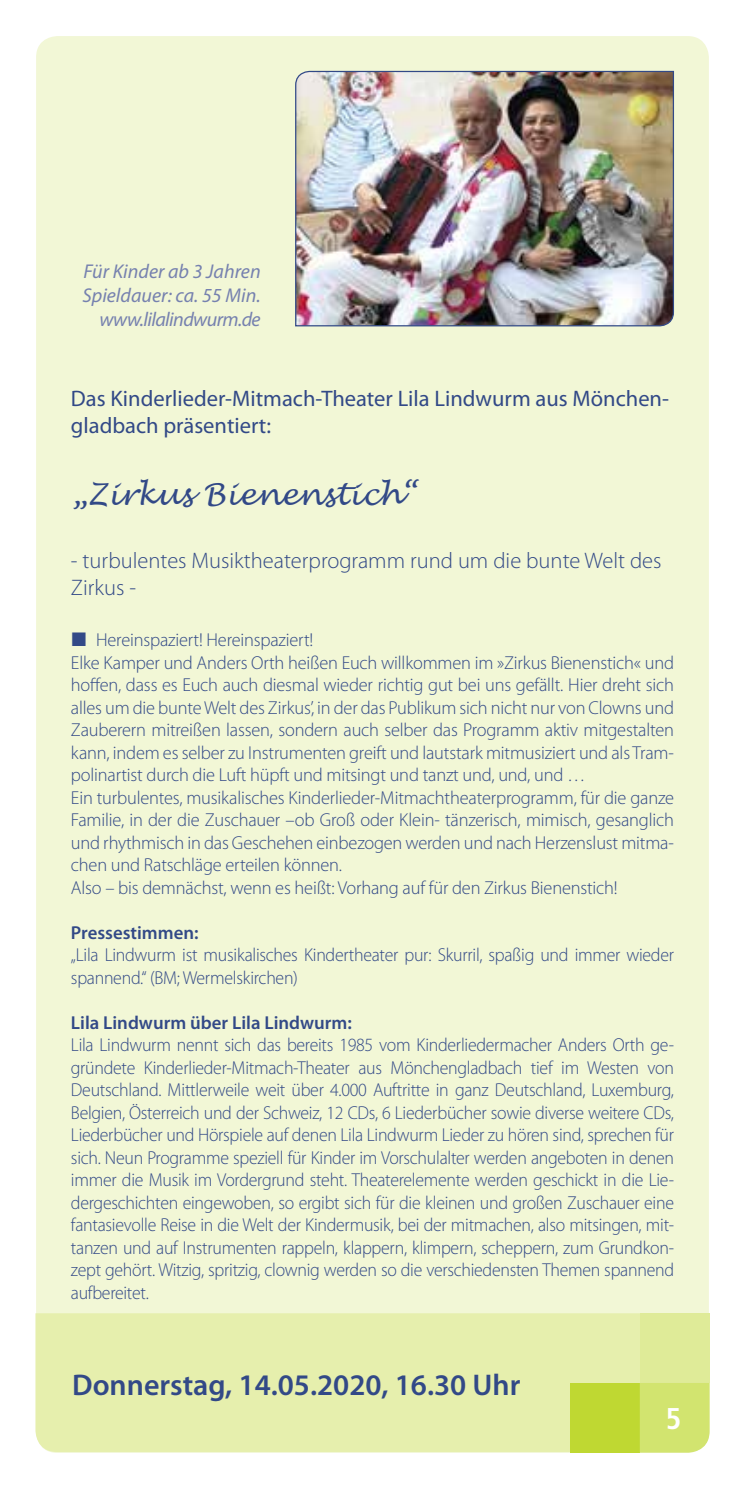
<style>
.page{position:relative;width:745px;height:1489px;background:#fff}
.page>*{position:absolute;margin:0;border:0;box-sizing:border-box;transform-origin:0 0}
.t1{font:600 30px "Myriad Pro";color:#324987}
.t2{font:italic 30px "Lucida Handwriting";color:#324987}
.t3{font:700 condensed 30px "Frutiger";color:#fff}
.t4{font:22.5px/27px "Myriad Pro";color:#324987}
.t5{font:300 22.5px/27px "Myriad Pro";color:#324987}
.t6{font:italic 20px/24px "Myriad Pro";color:#7681af;text-align:right}
.t7{font:300 18.75px/22.5px "Myriad Pro";letter-spacing:-.01em;color:#324987;scale:.95 1}
.t8{font:300 18.75px/22.5px "Myriad Pro";letter-spacing:-.01em;color:#324987}
.t9{font:600 18.75px "Myriad Pro";color:#324987}
</style>
<div class="page">
<div style="left:36px;top:36px;width:672px;height:1416px;background:#f2f7d6;border-radius:21px"></div>
<div style="left:35px;top:1313px;width:604px;height:138px;background:#e6efad"></div>
<div style="left:639px;top:1313px;width:70px;height:69px;background:#dfeb98"></div>
<div style="left:569px;top:1382px;width:70px;height:70px;background:#bfd832"></div>
<div style="left:639px;top:1382px;width:70px;height:70px;background:#d2e46f"></div>
<img style="left:295px;top:70px;width:379px;height:257px">
<p class="t6" style="left:82px;top:259px;width:179px">Für Kinder ab 3 Jahren<br>Spieldauer: ca. 55 Min. www.lilalindwurm.de</p>
<p class="t4" style="left:71px;top:384px;width:599px">Das Kinderlieder-Mitmach-Theater Lila Lindwurm aus Mönchen&shy;gladbach präsentiert:</p>
<h1 class="t2" style="left:71px;top:476px;width:347px">„Zirkus Bienenstich“</h1>
<p class="t5" style="left:71px;top:547px;width:591px">- turbulentes Musiktheaterprogramm rund um die bunte Welt des<br>Zirkus -</p>
<p class="t8" style="left:71px;top:629px;width:604px;text-indent:25px">Hereinspaziert! Hereinspaziert!<br>Elke Kamper und Anders Orth heißen Euch willkommen im »Zirkus Bienenstich« und hoffen, dass es Euch auch diesmal wieder richtig gut bei uns gefällt. Hier dreht sich alles um die bunte Welt des Zirkus’, in der das Publikum sich nicht nur von Clowns und Zauberern mitreißen lassen, sondern auch selber das Programm aktiv mitgestalten kann, indem es selber zu Instrumenten greift und lautstark mitmusiziert und als Tram&shy;polinartist durch die Luft hüpft und mitsingt und tanzt und, und, und …<br>Ein turbulentes, musikalisches Kinderlieder-Mitmachtheaterprogramm, für die ganze Familie, in der die Zuschauer –ob Groß oder Klein- tänzerisch, mimisch, gesanglich und rhythmisch in das Geschehen einbezogen werden und nach Herzenslust mitma&shy;chen und Ratschläge erteilen können.<br>Also – bis demnächst, wenn es heißt: Vorhang auf für den Zirkus Bienenstich!</p>
<p class="t9" style="left:71px;top:920px;width:129px">Pressestimmen:</p>
<p class="t7" style="left:71px;top:944px;width:636px">„Lila Lindwurm ist musikalisches Kindertheater pur: Skurril, spaßig und immer wieder spannend.“ (BM; Wermelskirchen)</p>
<p class="t9" style="left:71px;top:1010px;width:282px">Lila Lindwurm über Lila Lindwurm:</p>
<p class="t7" style="left:71px;top:1034px;width:636px;text-align:justify">Lila Lindwurm nennt sich das bereits 1985 vom Kinderliedermacher Anders Orth ge&shy;gründete Kinderlieder-Mitmach-Theater aus Mönchengladbach tief im Westen von Deutschland. Mittlerweile weit über 4.000 Auftritte in ganz Deutschland, Luxemburg, Belgien, Österreich und der Schweiz, 12 CDs, 6 Liederbücher sowie diverse weitere CDs, Liederbücher und Hörspiele auf denen Lila Lindwurm Lieder zu hören sind, sprechen für sich. Neun Programme speziell für Kinder im Vorschulalter werden angeboten in denen immer die Musik im Vordergrund steht. Theaterelemente werden geschickt in die Lie&shy;dergeschichten eingewoben, so ergibt sich für die kleinen und großen Zuschauer eine fantasievolle Reise in die Welt der Kindermusik, bei der mitmachen, also mitsingen, mit&shy;tanzen und auf Instrumenten rappeln, klappern, klimpern, scheppern, zum Grundkon&shy;zept gehört. Witzig, spritzig, clownig werden so die verschiedensten Themen spannend aufbereitet.</p>
<h1 class="t1" style="left:72px;top:1365px;width:449px">Donnerstag, 14.05.2020, 16.30 Uhr</h1>
<h1 class="t3" style="left:665px;top:1400px;width:17px">5</h1>
</div>
